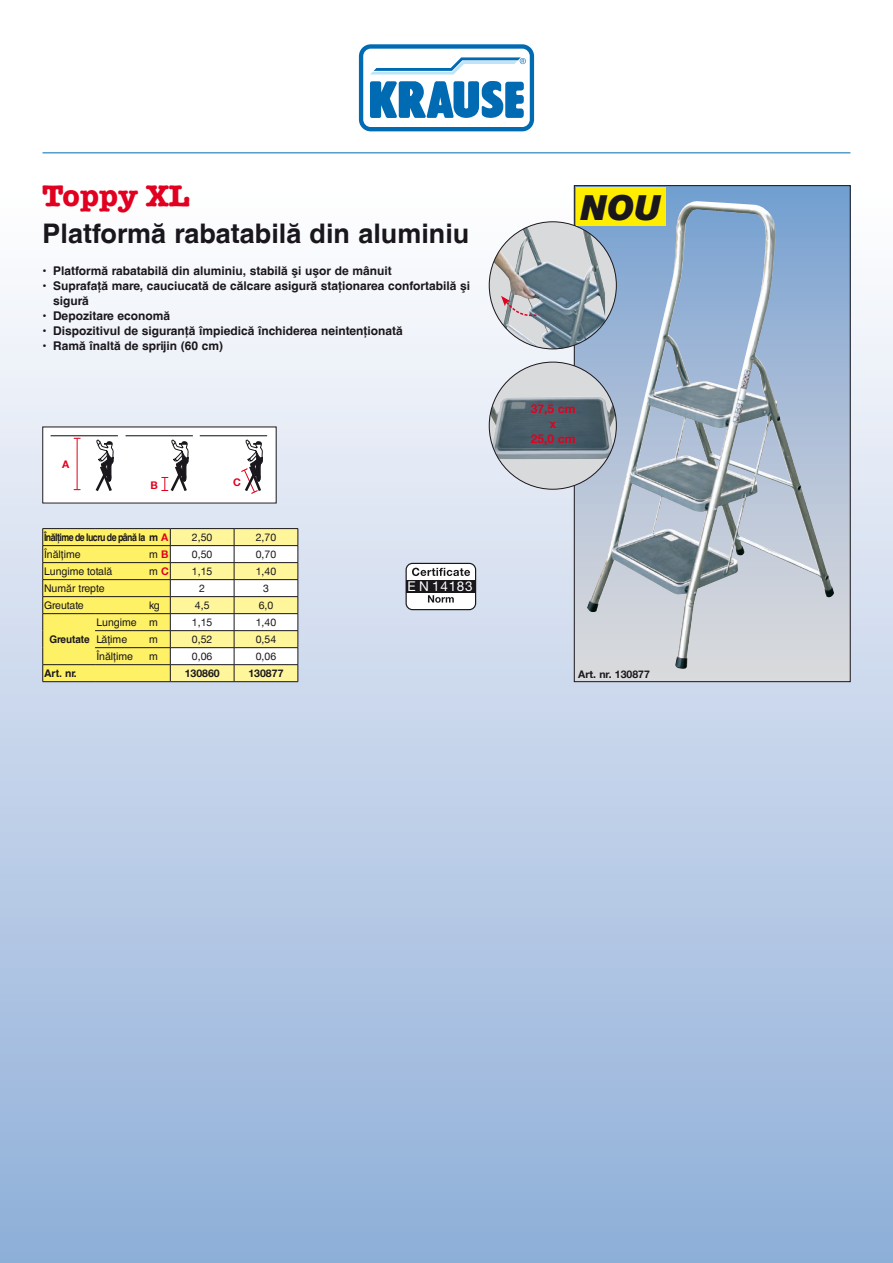
<style>
.page{position:relative;width:893px;height:1263px;background:#fff}
.page>*{position:absolute;margin:0;border:0;box-sizing:border-box;transform-origin:0 0}
.t1{font:italic 900 34.5px "Helvetica Neue LT";color:#1a171c}
.t2{font:700 30px "American Typewriter LT";color:#e20020}
.t3{font:700 27px "Helvetica CE";color:#1a171c}
.t4{font:13.5px "Helvetica Neue LT";letter-spacing:.05em;color:#fff}
.t5{font:700 12px/15px "Helvetica CE";color:#1a171c}
.t6{font:700 12px/15px "Helvetica Neue LT";color:#e20020;text-align:center}
.t7{font:10.5px "Helvetica CE";color:#1a171c}
.t8{font:10.5px "Helvetica Neue LT";color:#1a171c}
.t9{font:700 10.5px "Helvetica CE";letter-spacing:-.06em;color:#1a171c;scale:.84 1}
.t10{font:700 10.5px "Helvetica Neue LT";color:#1a171c}
.t11{font:700 10.5px "Helvetica CE";letter-spacing:-.005em;color:#1a171c;scale:.95 1}
.t12{font:700 10.5px "Helvetica CE";letter-spacing:-.06em;color:#1a171c}
.t13{font:700 10.5px "Helvetica Neue LT";color:#e20020}
.s1{font-family:"Helvetica Neue LT";color:#e20020}
.s2{font-family:"Helvetica Neue LT";font-weight:700;color:#e20020}
</style>
<div class="page">
<div style="left:0;top:185px;width:893px;height:1078px;background:linear-gradient(to bottom,#fffdfe,#8fafd9)"></div>
<hr style="left:43px;top:153px;width:807px;height:1px;background:#006ab3">
<svg style="left:357px;top:43px;width:179px;height:90px"></svg>
<svg style="left:359px;top:44px;width:175px;height:87px"></svg>
<div style="left:574px;top:186px;width:276px;height:496px;background:linear-gradient(to bottom,#77a0d1,#dfdcdd)"></div>
<img style="left:587px;top:201px;width:247px;height:468px">
<div style="left:489px;top:362px;width:127px;height:127px;background:#d9dadb;border-radius:50%"></div>
<img style="left:489px;top:385px;width:127px;height:89px">
<div style="left:489px;top:222px;width:127px;height:127px;background:#d9dadb;border-radius:50%"></div>
<img style="left:489px;top:222px;width:116px;height:127px">
<svg style="left:501px;top:296px;width:39px;height:21px"></svg>
<div style="left:406px;top:563px;width:70px;height:47px;background:#fff;border-radius:6px"></div>
<div style="left:406px;top:563px;width:70px;height:47px;border:1px solid #1a171c;border-radius:6px"></div>
<div style="left:406px;top:580px;width:70px;height:12px;background:#1a171c"></div>
<svg style="left:428px;top:595px;width:26px;height:8px"></svg>
<svg style="left:412px;top:568px;width:58px;height:8px"></svg>
<div style="left:43px;top:427px;width:233px;height:76px;background:#fff"></div>
<hr style="left:77px;top:438px;width:1px;height:52px;background:#e2001a">
<svg style="left:95px;top:439px;width:19px;height:52px"></svg>
<hr style="left:51px;top:435px;width:67px;height:1px;background:#1a171c">
<svg style="left:161px;top:439px;width:28px;height:52px"></svg>
<hr style="left:126px;top:435px;width:67px;height:1px;background:#1a171c">
<svg style="left:241px;top:439px;width:22px;height:55px"></svg>
<hr style="left:200px;top:435px;width:67px;height:1px;background:#1a171c">
<svg style="left:39px;top:185px;width:154px;height:36px"></svg>
<div style="left:576px;top:188px;width:89px;height:38px;background:#ffed00"></div>
<hr style="left:43px;top:528px;width:52px;height:1px;background:#1a171c">
<hr style="left:95px;top:528px;width:75px;height:1px;background:#1a171c">
<hr style="left:170px;top:528px;width:64px;height:1px;background:#1a171c">
<hr style="left:234px;top:528px;width:64px;height:1px;background:#1a171c">
<svg style="left:42px;top:529px;width:257px;height:153px"></svg>
<h2 class="t2" style="left:43px;top:178px;width:148px">Toppy XL</h2>
<h3 class="t3" style="left:43px;top:217px;width:428px">Platformă rabatabilă din aluminiu</h3>
<p class="t5" style="left:43px;top:263px;width:351px">• Platformă rabatabilă din aluminiu, stabilă şi uşor de mânuit</p>
<p class="t5" style="left:53px;top:278px;width:419px;text-indent:-11px">• Suprafaţă mare, cauciucatã de călcare asigură staţionarea confortabilă şi sigură</p>
<p class="t5" style="left:43px;top:308px;width:129px">• Depozitare economă</p>
<p class="t5" style="left:43px;top:323px;width:362px">• Dispozitivul de siguranţă împiedică închiderea neintenţionată</p>
<p class="t5" style="left:43px;top:338px;width:182px">• Ramã înaltã de sprijin (60 cm)</p>
<p class="t13" style="left:62px;top:458px;width:9px">A</p>
<p class="t13" style="left:150px;top:479px;width:9px">B</p>
<p class="t13" style="left:233px;top:475px;width:9px">C</p>
<p class="t9" style="left:44px;top:531px;width:149px">Înălţime de lucru de până la m <span class="s1">A</span></p>
<p class="t8" style="left:192px;top:531px;width:22px">2,50</p>
<p class="t8" style="left:256px;top:531px;width:22px">2,70</p>
<p class="t7" style="left:44px;top:548px;width:38px">Înălţime</p>
<p class="t7" style="left:149px;top:548px;width:21px">m <span class="s2">B</span></p>
<p class="t8" style="left:192px;top:548px;width:22px">0,50</p>
<p class="t8" style="left:256px;top:548px;width:22px">0,70</p>
<p class="t7" style="left:44px;top:565px;width:70px">Lungime totală</p>
<p class="t7" style="left:149px;top:565px;width:21px">m <span class="s2">C</span></p>
<p class="t8" style="left:192px;top:565px;width:22px">1,15</p>
<p class="t8" style="left:256px;top:565px;width:22px">1,40</p>
<p class="t7" style="left:44px;top:582px;width:62px">Număr trepte</p>
<p class="t8" style="left:199px;top:582px;width:7px">2</p>
<p class="t8" style="left:263px;top:582px;width:7px">3</p>
<p class="t7" style="left:44px;top:599px;width:41px">Greutate</p>
<p class="t7" style="left:149px;top:599px;width:12px">kg</p>
<p class="t8" style="left:195px;top:599px;width:16px">4,5</p>
<p class="t8" style="left:259px;top:599px;width:16px">6,0</p>
<p class="t11" style="left:49px;top:633px;width:44px">Greutate</p>
<p class="t7" style="left:96px;top:616px;width:63px">Lungime m</p>
<p class="t8" style="left:192px;top:616px;width:22px">1,15</p>
<p class="t8" style="left:256px;top:616px;width:22px">1,40</p>
<p class="t7" style="left:96px;top:633px;width:32px">Lăţime</p>
<p class="t7" style="left:149px;top:633px;width:10px">m</p>
<p class="t8" style="left:192px;top:633px;width:22px">0,52</p>
<p class="t8" style="left:256px;top:633px;width:22px">0,54</p>
<p class="t7" style="left:96px;top:650px;width:38px">Înălţime</p>
<p class="t7" style="left:149px;top:650px;width:10px">m</p>
<p class="t8" style="left:192px;top:650px;width:22px">0,06</p>
<p class="t8" style="left:256px;top:650px;width:22px">0,06</p>
<p class="t12" style="left:44px;top:667px;width:34px">Art. nr.</p>
<p class="t10" style="left:185px;top:667px;width:37px">130860</p>
<p class="t10" style="left:248px;top:667px;width:37px">130877</p>
<p class="t4" style="left:408px;top:578px;width:66px">E N 14183</p>
<h1 class="t1" style="left:581px;top:187px;width:81px">NOU</h1>
<p class="t6" style="left:531px;top:401px;width:46px">37,5 cm x<br>25,0 cm</p>
<p class="t10" style="left:578px;top:667px;width:73px">Art. nr. 130877</p>
</div>
